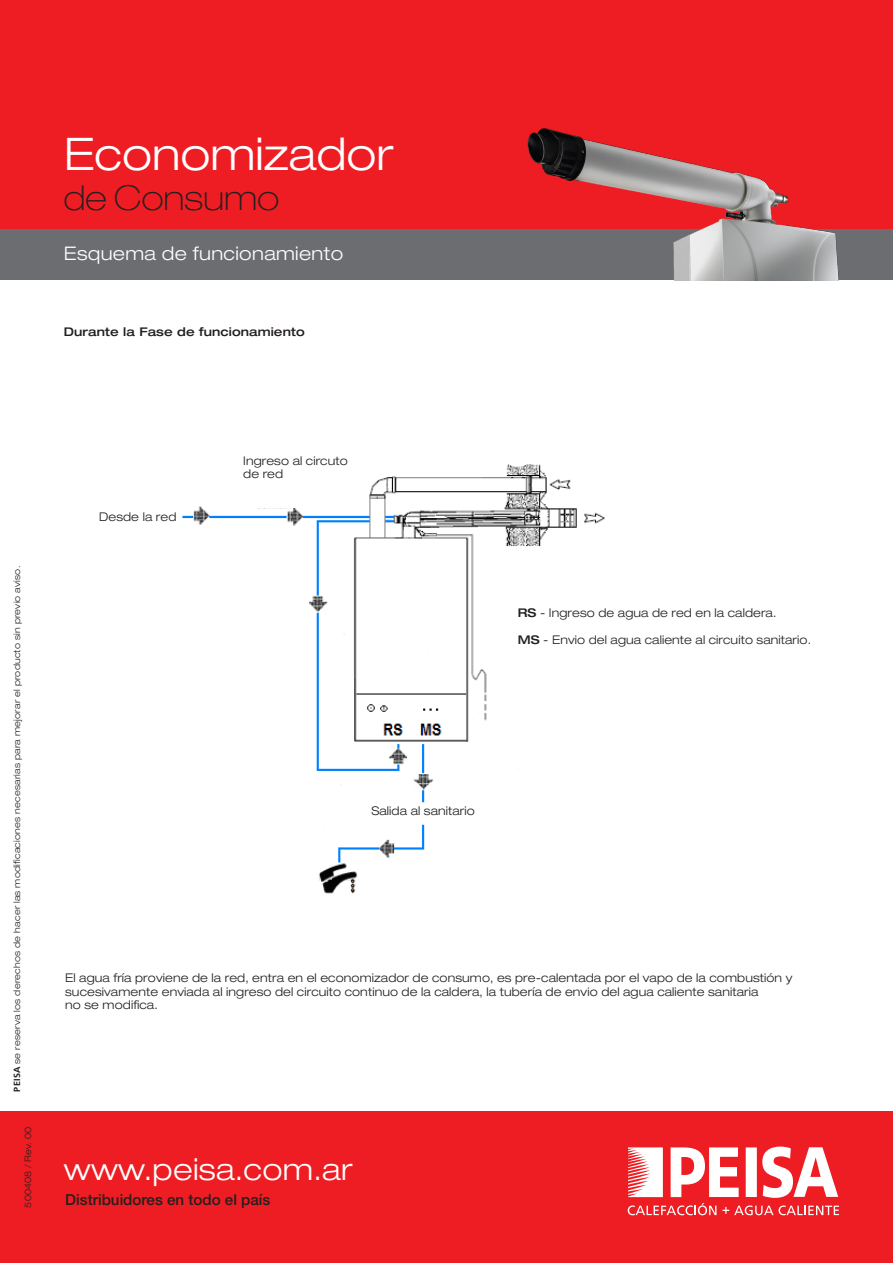
<style>
.page{position:relative;width:893px;height:1263px;background:#fff}
.page>*{position:absolute;margin:0;border:0;box-sizing:border-box;transform-origin:0 0}
.t1{font:300 expanded 45px "Helvetica Neue LT Std";color:#fff}
.t2{font:100 expanded 34.5px "Helvetica Neue LT Std";color:#231f20}
.t3{font:300 expanded 30.3px "Helvetica Neue LT Std";letter-spacing:.01em;color:#fff}
.t4{font:300 expanded 18.75px "Helvetica Neue LT Std";letter-spacing:.02em;color:#fff}
.t5{font:500 15.15px "Helvetica Neue LT Std";color:#231f20}
.t6{font:300 expanded 12px/13.5px "Helvetica Neue LT Std";letter-spacing:.01em;color:#231f20}
.t7{font:500 expanded 12px "Helvetica Neue LT Std";letter-spacing:.01em;color:#231f20}
.t8{font:300 expanded 9px "Helvetica Neue LT Std";letter-spacing:.025em;color:#231f20}
.s1{font-family:"Frutiger";font-weight:700;font-stretch:normal}
.s2{font-weight:500}
</style>
<div class="page">
<div style="left:0;top:228px;width:893px;height:52px;background:#6c6d70"></div>
<div style="left:0;top:0;width:893px;height:229px;background:#ee1d23"></div>
<div style="left:0;top:1112px;width:893px;height:151px;background:#ee1d23"></div>
<img style="left:527px;top:128px;width:312px;height:152px">
<img style="left:182px;top:464px;width:423px;height:430px">
<div style="left:539px;top:662px;width:140px;height:64px;background:#fff"></div>
<div style="left:218px;top:445px;width:140px;height:63px;background:#fff"></div>
<div style="left:315px;top:804px;width:140px;height:18px;background:#fff"></div>
<svg style="left:628px;top:1146px;width:211px;height:69px"></svg>
<p class="t1" style="left:64px;top:127px;width:331px">Economizador</p>
<p class="t2" style="left:64px;top:177px;width:217px">de Consumo</p>
<p class="t4" style="left:64px;top:242px;width:281px">Esquema de funcionamiento</p>
<p class="t7" style="left:64px;top:324px;width:242px">Durante la Fase de funcionamiento</p>
<p class="t8" style="left:12px;top:1092px;width:527px;rotate:-90deg"><span class="s1">PEISA</span> se reserva los derechos de hacer las modificaciones necesarias para mejorar el producto sin previo aviso.</p>
<p class="t8" style="left:23px;top:1207px;width:82px;rotate:-90deg">500408 / Rev. 00</p>
<p class="t6" style="left:99px;top:509px;width:79px">Desde la red</p>
<p class="t6" style="left:243px;top:453px;width:106px">Ingreso al circuto de red</p>
<p class="t6" style="left:518px;top:605px;width:260px"><span class="s2">RS</span> - Ingreso de agua de red en la caldera.</p>
<p class="t6" style="left:518px;top:632px;width:295px"><span class="s2">MS</span> - Envio del agua caliente al circuito sanitario.</p>
<p class="t6" style="left:371px;top:803px;width:105px">Salida al sanitario</p>
<p class="t6" style="left:65px;top:971px;width:729px">El agua fría proviene de la red, entra en el economizador de consumo, es pre-calentada por el vapo de la combustión y sucesivamente enviada al ingreso del circuito continuo de la caldera, la tubería de envio del agua caliente sanitaria</p>
<p class="t6" style="left:65px;top:998px;width:94px">no se modifica.</p>
<p class="t3" style="left:64px;top:1151px;width:290px">www.peisa.com.ar</p>
<p class="t5" style="left:65px;top:1191px;width:207px">Distribuidores en todo el país</p>
</div>
